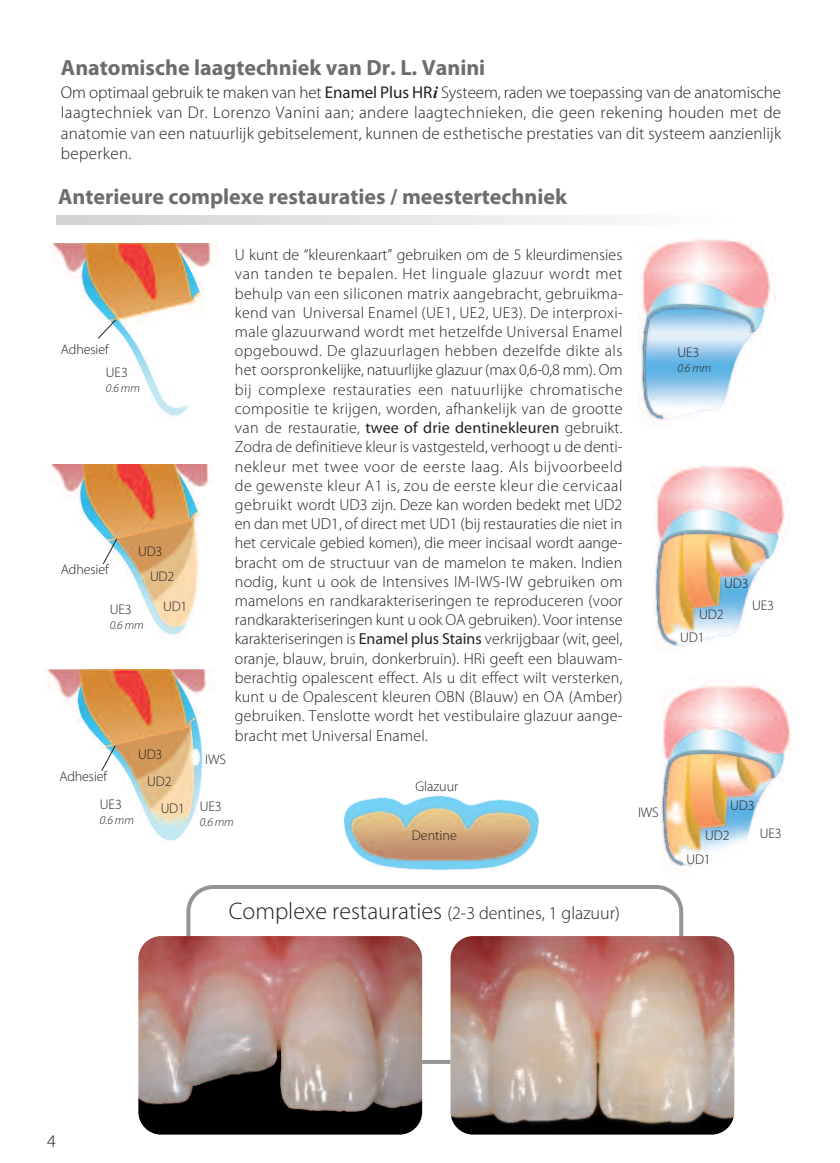
<style>
.page{position:relative;width:840px;height:1163px;background:#fff}
.page>*{position:absolute;margin:0;border:0;box-sizing:border-box;transform-origin:0 0}
.t1{font:700 22px "Myriad Pro";color:#6c6d70}
.t2{font:300 18px "Myriad Pro";color:#231f20}
.t3{font:300 17px/20.4px "Myriad Pro";letter-spacing:.01em;color:#231f20;text-align:justify}
.t4{font:300 16px/19.2px "Myriad Pro";letter-spacing:.015em;color:#231f20;text-align:justify}
.t5{font:300 14px/23.6px "Myriad Pro";letter-spacing:-.01em;color:#231f20}
.t6{font:italic 300 12px "Myriad Pro";letter-spacing:-.01em;color:#231f20}
.s1{font-weight:400}
.s2{font-family:"Times New Roman";font-weight:700;font-style:italic}
.s3{font-size:24px}
</style>
<div class="page">
<svg style="left:186px;top:885px;width:496px;height:178px"></svg>
<img style="left:450px;top:935px;width:283px;height:199px;border-radius:23px">
<img style="left:138px;top:935px;width:284px;height:199px;border-radius:23px">
<img style="left:342px;top:795px;width:103px;height:26px">
<svg style="left:57px;top:215px;width:545px;height:9px"></svg>
<img style="left:45px;top:669px;width:169px;height:172px">
<img style="left:50px;top:465px;width:159px;height:170px">
<svg style="left:103px;top:538px;width:14px;height:26px"></svg>
<svg style="left:101px;top:745px;width:15px;height:26px"></svg>
<img style="left:49px;top:243px;width:168px;height:173px">
<svg style="left:98px;top:319px;width:18px;height:19px"></svg>
<img style="left:638px;top:238px;width:136px;height:188px">
<img style="left:660px;top:684px;width:131px;height:188px">
<img style="left:652px;top:466px;width:136px;height:181px">
<h1 class="t1" style="left:61px;top:60px;width:425px">Anatomische laagtechniek van Dr. L. Vanini</h1>
<p class="t3" style="left:61px;top:83px;width:721px">Om optimaal gebruik te maken van het <span class="s1">Enamel Plus HR</span><span class="s2">i</span> Systeem, raden we toepassing van de anatomische laagtechniek van Dr. Lorenzo Vanini aan; andere laagtechnieken, die geen rekening houden met de anatomie van een natuurlijk gebitselement, kunnen de esthetische prestaties van dit systeem aanzienlijk beperken.</p>
<h1 class="t1" style="left:58px;top:188px;width:510px">Anterieure complexe restauraties / meestertechniek</h1>
<p class="t5" style="left:106px;top:339px;width:23px;line-height:22.6px;text-indent:-45px">Adhesief<br>UE3</p>
<p class="t6" style="left:106px;top:383px;width:35px">0.6 mm</p>
<p class="t5" style="left:150px;top:540px;width:26px;line-height:25.2px;text-indent:-12px">UD3<br>UD2</p>
<p class="t5" style="left:163px;top:595px;width:26px">UD1</p>
<p class="t5" style="left:61px;top:558px;width:49px">Adhesief</p>
<p class="t5" style="left:110px;top:598px;width:23px">UE3</p>
<p class="t6" style="left:110px;top:620px;width:35px">0.6 mm</p>
<p class="t5" style="left:138px;top:743px;width:26px">UD3</p>
<p class="t5" style="left:147px;top:770px;width:26px">UD2</p>
<p class="t5" style="left:160px;top:797px;width:26px">UD1</p>
<p class="t5" style="left:59px;top:765px;width:49px">Adhesief</p>
<p class="t5" style="left:100px;top:793px;width:23px">UE3</p>
<p class="t6" style="left:100px;top:815px;width:35px">0.6 mm</p>
<p class="t5" style="left:205px;top:748px;width:22px">IWS</p>
<p class="t4" style="left:235px;top:246px;width:389px">U kunt de “kleurenkaart” gebruiken om de 5 kleurdimensies van tanden te bepalen. Het linguale glazuur wordt met behulp van een siliconen matrix aangebracht, gebruikma&shy;kend van Universal Enamel (UE1, UE2, UE3). De interproxi&shy;male glazuurwand wordt met hetzelfde Universal Enamel opgebouwd. De glazuurlagen hebben dezelfde dikte als het oorspronkelijke, natuurlijke glazuur (max 0,6-0,8 mm). Om bij complexe restauraties een natuurlijke chromatische compositie te krijgen, worden, afhankelijk van de grootte van de restauratie, <span class="s1">twee of drie dentinekleuren</span> gebruikt.<br>Zodra de definitieve kleur is vastgesteld, verhoogt u de denti&shy;nekleur met twee voor de eerste laag. Als bijvoorbeeld de gewenste kleur A1 is, zou de eerste kleur die cervicaal gebruikt wordt UD3 zijn. Deze kan worden bedekt met UD2 en dan met UD1, of direct met UD1 (bij restauraties die niet in het cervicale gebied komen), die meer incisaal wordt aange&shy;bracht om de structuur van de mamelon te maken. Indien nodig, kunt u ook de Intensives IM-IWS-IW gebruiken om mamelons en randkarakteriseringen te reproduceren (voor randkarakteriseringen kunt u ook OA gebruiken). Voor intense karakteriseringen is <span class="s1">Enamel plus Stains</span> verkrijgbaar (wit, geel, oranje, blauw, bruin, donkerbruin). HRi geeft een blauwam&shy;berachtig opalescent effect. Als u dit effect wilt versterken, kunt u de Opalescent kleuren OBN (Blauw) en OA (Amber) gebruiken. Tenslotte wordt het vestibulaire glazuur aange&shy;bracht met Universal Enamel.</p>
<p class="t5" style="left:415px;top:775px;width:44px">Glazuur</p>
<p class="t5" style="left:200px;top:795px;width:23px">UE3</p>
<p class="t6" style="left:200px;top:817px;width:35px">0.6 mm</p>
<p class="t5" style="left:411px;top:824px;width:46px">Dentine</p>
<p class="t5" style="left:637px;top:801px;width:22px">IWS</p>
<p class="t2" style="left:229px;top:906px;width:392px"><span class="s3">Complexe restauraties</span> (2-3 dentines, 1 glazuur)</p>
<p class="t5" style="left:677px;top:341px;width:23px">UE3</p>
<p class="t6" style="left:677px;top:364px;width:35px">0.6 mm</p>
<p class="t5" style="left:723px;top:573px;width:26px">UD3</p>
<p class="t5" style="left:680px;top:603px;width:45px;text-indent:19px">UD2<br>UD1</p>
<p class="t5" style="left:751px;top:594px;width:23px">UE3</p>
<p class="t5" style="left:730px;top:794px;width:26px">UD3</p>
<p class="t5" style="left:686px;top:824px;width:45px;text-indent:19px">UD2<br>UD1</p>
<p class="t5" style="left:759px;top:822px;width:23px">UE3</p>
<p class="t2" style="left:47px;top:1133px;width:10px">4</p>
</div>
